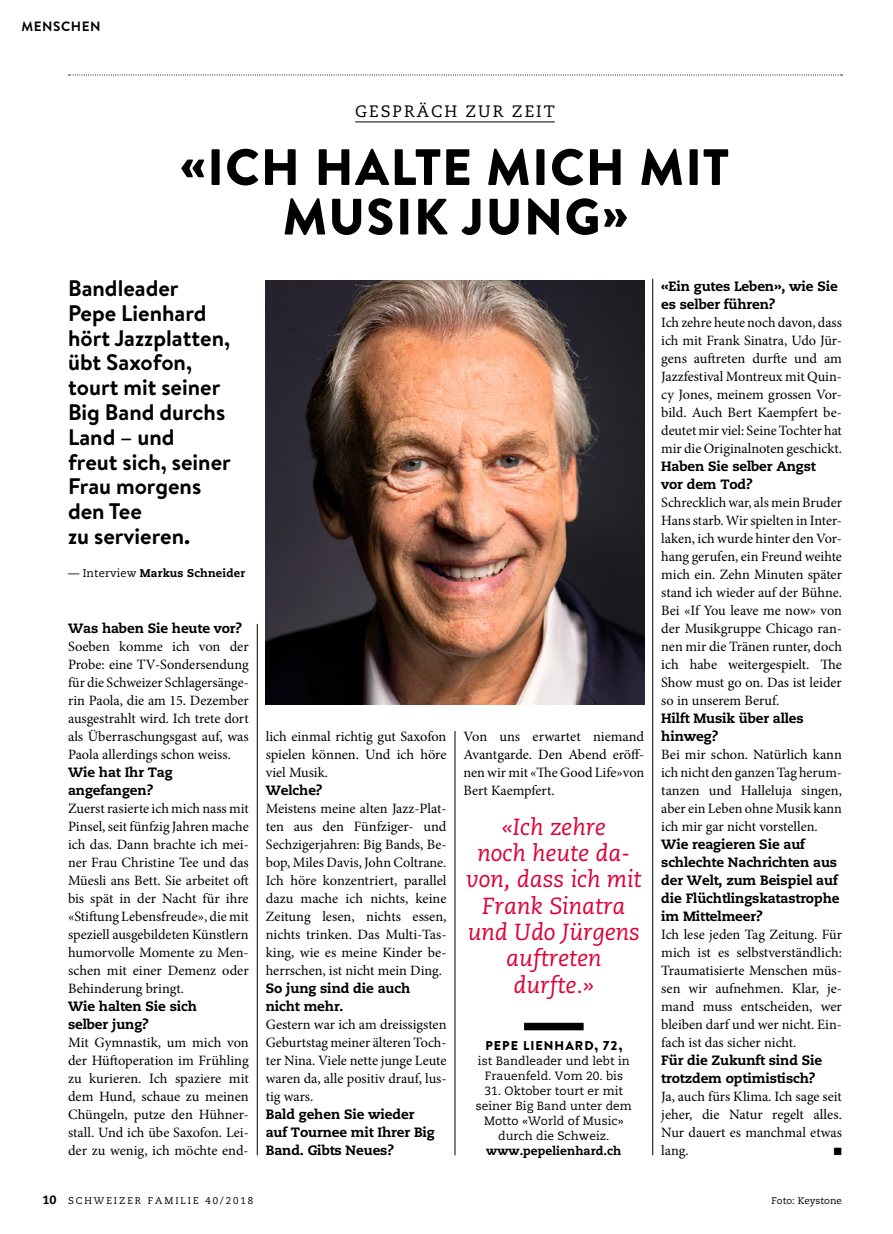
<style>
.page{position:relative;width:893px;height:1234px;background:#fff}
.page>*{position:absolute;margin:0;border:0;box-sizing:border-box;transform-origin:0 0}
._100_Headline_Brd_34{font:900 51px/49.5px "Brandon Grotesque";letter-spacing:.025em;color:#000;text-align:center}
.QUOTE_Caeci_15_5pt_x{font:italic 23.25px/26.2px "Caecilia";color:#dd0037;text-align:center}
._110_Lead_Brd_15pt_l{font:700 22.5px/24.8px "Brandon Text";color:#000}
.SPITZTITEL_Caeci_11p{font:16.5px "Caecilia";letter-spacing:.125em;color:#000}
._250_GS4sp_oEinz_x08{font:14.25px/18px "Minion Pro";color:#000;text-align:justify}
._251_Int_Frage_Caeci{font:800 13.5px/18px "Caecilia";letter-spacing:-.01em;color:#000}
.RUBRIKTITEL_klein_Br{font:700 13.5px "Brandon Grotesque";letter-spacing:.04em;color:#000}
._300_Legende_Auszeic{font:900 12.75px "Brandon Text";letter-spacing:.08em;color:#000}
._300_Legende_Zusatz{font:12px/15px "Caecilia";color:#000;text-align:center}
._150_Autorenzeile_Ca{font:800 11.25px "Caecilia";letter-spacing:.015em;color:#000}
._900_Schlusspunkt{font:10.5px "Zapf Dingbats Std";color:#000}
.PAGINA_8pt_Zahl_x08{font:9.75px "Caecilia";letter-spacing:.2em;color:#000}
._800_Fotobyline_x12{font:9.75px "Caecilia";color:#000}
.s1{font-weight:400}
.s2{font-weight:800;font-size:12px}
.s3{font-weight:800}
</style>
<div class="page">
<img style="left:266px;top:280px;width:378px;height:424px">
<hr style="left:257px;top:623px;width:1px;height:531px;background:#000">
<hr style="left:455px;top:730px;width:1px;height:424px;background:#000">
<hr style="left:652px;top:279px;width:1px;height:875px;background:#000">
<hr style="left:355px;top:121px;width:200px;height:1px;background:#000">
<div style="left:524px;top:1022px;width:60px;height:8px;background:#000"></div>
<svg style="left:69px;top:74px;width:773px;height:1px"></svg>
<p class="RUBRIKTITEL_klein_Br" style="left:21px;top:17px;width:81px">MENSCHEN</p>
<p class="SPITZTITEL_Caeci_11p" style="left:355px;top:102px;width:201px">GESPRÄCH ZUR ZEIT</p>
<p class="_100_Headline_Brd_34" style="left:180px;top:143px;width:550px">«ICH HALTE MICH MIT<br>MUSIK JUNG»</p>
<p class="_110_Lead_Brd_15pt_l" style="left:68px;top:275px;width:164px">Bandleader<br>Pepe Lienhard hört Jazzplatten, übt Saxofon, tourt mit seiner<br>Big Band durchs<br>Land – und<br>freut sich, seiner<br>Frau morgens den Tee<br>zu servieren.</p>
<p class="_150_Autorenzeile_Ca" style="left:68px;top:566px;width:179px"><span class="s1">— Interview</span> Markus Schneider</p>
<p class="_251_Int_Frage_Caeci" style="left:68px;top:619px;width:175px">Was haben Sie heute vor?</p>
<p class="_250_GS4sp_oEinz_x08" style="left:68px;top:637px;width:182px">Soeben komme ich von der Probe: eine TV-Sondersendung für die Schweizer Schlagersänge&shy;rin Paola, die am 15. Dezember ausgestrahlt wird. Ich trete dort als Überraschungsgast auf, was Paola allerdings schon weiss.</p>
<p class="_251_Int_Frage_Caeci" style="left:68px;top:763px;width:106px">Wie hat Ihr Tag angefangen?</p>
<p class="_250_GS4sp_oEinz_x08" style="left:68px;top:799px;width:182px">Zuerst rasierte ich mich nass mit Pinsel, seit fünfzig Jahren mache ich das. Dann brachte ich mei&shy;ner Frau Christine Tee und das Müesli ans Bett. Sie arbeitet oft bis spät in der Nacht für ihre «Stiftung Lebensfreude», die mit speziell ausgebildeten Künstlern humorvolle Momente zu Men&shy;schen mit einer Demenz oder Behinderung bringt.</p>
<p class="_251_Int_Frage_Caeci" style="left:68px;top:997px;width:130px">Wie halten Sie sich selber jung?</p>
<p class="_250_GS4sp_oEinz_x08" style="left:68px;top:1033px;width:182px">Mit Gymnastik, um mich von der Hüftoperation im Frühling zu kurieren. Ich spaziere mit dem Hund, schaue zu meinen Chüngeln, putze den Hühner&shy;stall. Und ich übe Saxofon. Lei&shy;der zu wenig, ich möchte end-</p>
<p class="_250_GS4sp_oEinz_x08" style="left:266px;top:727px;width:182px">lich einmal richtig gut Saxofon spielen können. Und ich höre viel Musik.</p>
<p class="_251_Int_Frage_Caeci" style="left:266px;top:781px;width:58px">Welche?</p>
<p class="_250_GS4sp_oEinz_x08" style="left:266px;top:799px;width:182px">Meistens meine alten Jazz-Plat&shy;ten aus den Fünfziger- und Sechzigerjahren: Big Bands, Be&shy;bop, Miles Davis, John Coltrane.<br>Ich höre konzentriert, parallel dazu mache ich nichts, keine Zeitung lesen, nichts essen, nichts trinken. Das Multi-Tas&shy;king, wie es meine Kinder be&shy;herrschen, ist nicht mein Ding.</p>
<p class="_251_Int_Frage_Caeci" style="left:266px;top:979px;width:146px">So jung sind die auch nicht mehr.</p>
<p class="_250_GS4sp_oEinz_x08" style="left:266px;top:1015px;width:182px">Gestern war ich am dreissigsten Geburtstag meiner älteren Toch&shy;ter Nina. Viele nette junge Leute waren da, alle positiv drauf, lus&shy;tig wars.</p>
<p class="_251_Int_Frage_Caeci" style="left:266px;top:1105px;width:171px">Bald gehen Sie wieder auf Tournee mit Ihrer Big<br>Band. Gibts Neues?</p>
<p class="PAGINA_8pt_Zahl_x08" style="left:43px;top:1194px;width:212px"><span class="s2">10</span> SCHWEIZER FAMILIE 40/2018</p>
<p class="_250_GS4sp_oEinz_x08" style="left:463px;top:727px;width:182px">Von uns erwartet niemand Avantgarde. Den Abend eröff&shy;nen wir mit «The Good Life»von Bert Kaempfert.</p>
<p class="QUOTE_Caeci_15_5pt_x" style="left:466px;top:814px;width:177px">«Ich zehre<br>noch heute da&shy;von, dass ich mit<br>Frank Sinatra und Udo Jürgens auftreten durfte.»</p>
<p class="_300_Legende_Auszeic" style="left:485px;top:1035px;width:138px">PEPE LIENHARD, 72,</p>
<p class="_300_Legende_Zusatz" style="left:478px;top:1052px;width:153px">ist Bandleader und lebt in<br>Frauenfeld. Vom 20. bis</p>
<p class="_300_Legende_Zusatz" style="left:476px;top:1082px;width:158px">31. Oktober tourt er mit seiner Big Band unter dem<br>Motto «World of Music» durch die Schweiz. <span class="s3">www.pepelienhard.ch</span></p>
<p class="_251_Int_Frage_Caeci" style="left:661px;top:277px;width:178px">«Ein gutes Leben», wie Sie es selber führen?</p>
<p class="_250_GS4sp_oEinz_x08" style="left:661px;top:313px;width:182px">Ich zehre heute noch davon, dass ich mit Frank Sinatra, Udo Jür&shy;gens auftreten durfte und am Jazzfestival Montreux mit Quin&shy;cy Jones, meinem grossen Vor&shy;bild. Auch Bert Kaempfert be&shy;deutet mir viel: Seine Tochter hat mir die Originalnoten geschickt.</p>
<p class="_251_Int_Frage_Caeci" style="left:661px;top:457px;width:156px">Haben Sie selber Angst vor dem Tod?</p>
<p class="_250_GS4sp_oEinz_x08" style="left:661px;top:493px;width:182px">Schrecklich war, als mein Bruder Hans starb. Wir spielten in Inter&shy;laken, ich wurde hinter den Vor&shy;hang gerufen, ein Freund weihte mich ein. Zehn Minuten später stand ich wieder auf der Bühne.<br>Bei «If You leave me now» von der Musikgruppe Chicago ran&shy;nen mir die Tränen runter, doch ich habe weitergespielt. The Show must go on. Das ist leider so in unserem Beruf.</p>
<p class="_251_Int_Frage_Caeci" style="left:661px;top:709px;width:144px">Hilft Musik über alles hinweg?</p>
<p class="_250_GS4sp_oEinz_x08" style="left:661px;top:745px;width:182px">Bei mir schon. Natürlich kann ich nicht den ganzen Tag herum&shy;tanzen und Halleluja singen, aber ein Leben ohne Musik kann ich mir gar nicht vorstellen.</p>
<p class="_251_Int_Frage_Caeci" style="left:661px;top:835px;width:180px">Wie reagieren Sie auf schlechte Nachrichten aus der Welt, zum Beispiel auf die Flüchtlingskatastrophe im Mittelmeer?</p>
<p class="_250_GS4sp_oEinz_x08" style="left:661px;top:925px;width:182px">Ich lese jeden Tag Zeitung. Für mich ist es selbstverständlich:<br>Traumatisierte Menschen müs&shy;sen wir aufnehmen. Klar, je&shy;mand muss entscheiden, wer bleiben darf und wer nicht. Ein&shy;fach ist das sicher nicht.</p>
<p class="_251_Int_Frage_Caeci" style="left:661px;top:1051px;width:163px">Für die Zukunft sind Sie trotzdem optimistisch?</p>
<p class="_250_GS4sp_oEinz_x08" style="left:661px;top:1087px;width:182px">Ja, auch fürs Klima. Ich sage seit jeher, die Natur regelt alles.<br>Nur dauert es manchmal etwas lang.</p>
<p class="_900_Schlusspunkt" style="left:834px;top:1146px;width:9px">■</p>
<p class="_800_Fotobyline_x12" style="left:771px;top:1194px;width:72px">Foto: Keystone</p>
</div>
